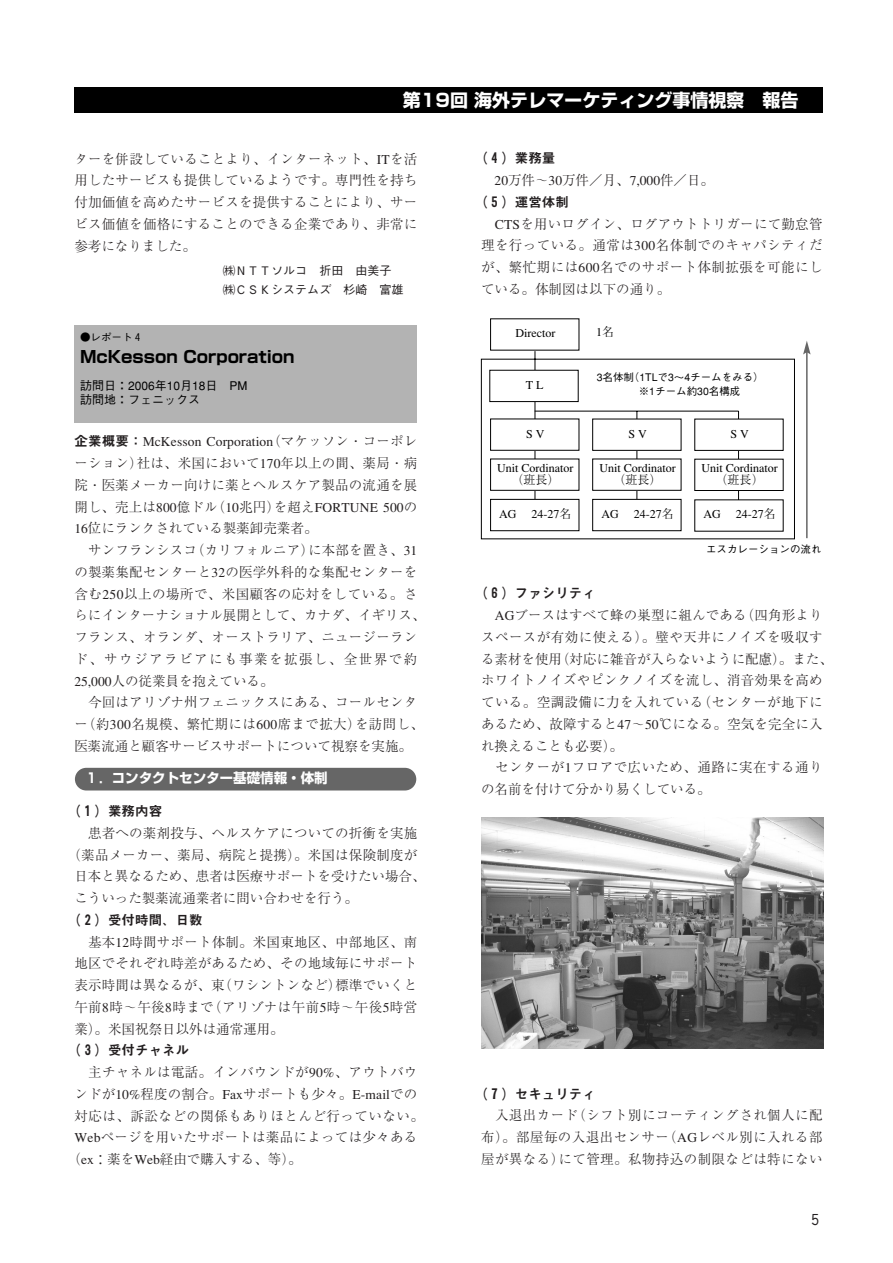
<style>
.page{position:relative;width:893px;height:1263px;background:#fff}
.page>*{position:absolute;margin:0;border:0;box-sizing:border-box;transform-origin:0 0}
.t1{font:700 18px "Shin Go";color:#fff}
.t2{font:700 16.5px "Shin Go";color:#000}
.t3{font:500 15px "Gothic BBB";color:#231f20}
.t4{font:300 13.5px/21.8px "Ryumin";letter-spacing:.015em;color:#231f20;text-align:justify}
.t5{font:13.5px "Midashi Go MB31";color:#231f20}
.t6{font:300 13.5px "Ryumin";letter-spacing:.035em;color:#231f20}
.t7{font:700 13.5px "Shin Go";color:#fff}
.t8{font:300 12px/12px "Ryumin";color:#000;text-align:center}
.t9{font:500 12px/18.8px "Gothic BBB";color:#231f20}
.t10{font:500 12px/13.5px "Gothic BBB";color:#000}
.t11{font:500 10.5px/13.5px "Gothic BBB";color:#000}
.s1{font-family:"Midashi Go MB31";font-weight:400}
</style>
<div class="page">
<div style="left:75px;top:325px;width:342px;height:98px;background:#b3b3b3"></div>
<div style="left:75px;top:768px;width:341px;height:23px;background:#666;border-radius:11px"></div>
<svg style="left:481px;top:351px;width:313px;height:188px"></svg>
<div style="left:490px;top:459px;width:89px;height:31px;background:#fff"></div>
<hr style="left:534px;top:411px;width:204px;height:1px;background:#000">
<hr style="left:636px;top:411px;width:1px;height:106px;background:#000">
<hr style="left:738px;top:411px;width:1px;height:106px;background:#000">
<hr style="left:806px;top:352px;width:1px;height:186px;background:#666">
<svg style="left:803px;top:341px;width:7px;height:13px"></svg>
<img style="left:482px;top:817px;width:341px;height:231px">
<div style="left:75px;top:88px;width:747px;height:25px;background:#000"></div>
<div style="left:592px;top:459px;width:89px;height:31px;background:#fff"></div>
<div style="left:694px;top:459px;width:89px;height:31px;background:#fff"></div>
<div style="left:694px;top:459px;width:89px;height:32px;border:1px solid #000"></div>
<div style="left:490px;top:419px;width:89px;height:31px;background:#fff"></div>
<div style="left:592px;top:419px;width:89px;height:31px;background:#fff"></div>
<div style="left:694px;top:419px;width:89px;height:31px;background:#fff"></div>
<div style="left:490px;top:499px;width:89px;height:32px;background:#fff"></div>
<div style="left:490px;top:499px;width:89px;height:32px;border:1px solid #000"></div>
<div style="left:592px;top:499px;width:89px;height:32px;background:#fff"></div>
<div style="left:592px;top:499px;width:89px;height:32px;border:1px solid #000"></div>
<div style="left:694px;top:500px;width:89px;height:31px;background:#fff"></div>
<div style="left:490px;top:370px;width:88px;height:32px;background:#fff"></div>
<div style="left:489px;top:370px;width:89px;height:32px;border:1px solid #000"></div>
<h1 class="t1" style="left:403px;top:94px;width:397px">第19回海外テレマーケティング事情視察　報告</h1>
<p class="t4" style="left:74px;top:150px;width:344px">ターを併設していることより、インターネット、ITを活用したサービスも提供しているようです。専門性を持ち付加価値を高めたサービスを提供することにより、サービス価値を価格にすることのできる企業であり、非常に参考になりました。</p>
<p class="t9" style="left:223px;top:263px;width:182px">㈱ＮＴＴソルコ　折田　由美子㈱ＣＳＫシステムズ　杉崎　富雄</p>
<p class="t11" style="left:80px;top:331px;width:65px">●レポート４</p>
<p class="t2" style="left:80px;top:350px;width:216px">McKesson Corporation</p>
<p class="t10" style="left:80px;top:381px;width:169px">訪問日：2006年10月18日　PM訪問地：フェニックス</p>
<p class="t4" style="left:74px;top:432px;width:344px"><span class="s1">企業概要：</span>McKesson Corporation（マケッソン・コーポレーション）社は、米国において170年以上の間、薬局・病院・医薬メーカー向けに薬とヘルスケア製品の流通を展開し、売上は800億ドル（10兆円）を超えFORTUNE 500の16位にランクされている製薬卸売業者。</p>
<p class="t4" style="left:74px;top:541px;width:353px;text-align:left;text-indent:14px">サンフランシスコ（カリフォルニア）に本部を置き、31の製薬集配センターと32の医学外科的な集配センターを含む250以上の場所で、米国顧客の応対をしている。さらにインターナショナル展開として、カナダ、イギリス、フランス、オランダ、オーストラリア、ニュージーランド、サウジアラビアにも事業を拡張し、全世界で約<br>25,000人の従業員を抱えている。</p>
<p class="t4" style="left:74px;top:693px;width:351px;text-align:left;text-indent:14px">今回はアリゾナ州フェニックスにある、コールセンター（約300名規模、繁忙期には600席まで拡大）を訪問し、医薬流通と顧客サービスサポートについて視察を実施。</p>
<p class="t7" style="left:85px;top:773px;width:244px">１．コンタクトセンター基礎情報・体制</p>
<p class="t5" style="left:68px;top:806px;width:96px">（１）業務内容</p>
<p class="t4" style="left:88px;top:824px;width:331px">患者への薬剤投与、ヘルスケアについての折衝を実施</p>
<p class="t4" style="left:68px;top:846px;width:351px">（薬品メーカー、薬局、病院と提携）。米国は保険制度が</p>
<p class="t4" style="left:74px;top:867px;width:352px">日本と異なるため、患者は医療サポートを受けたい場合、</p>
<p class="t4" style="left:74px;top:889px;width:285px">こういった製薬流通業者に問い合わせを行う。</p>
<p class="t5" style="left:68px;top:915px;width:136px">（２）受付時間、日数</p>
<p class="t4" style="left:74px;top:933px;width:344px;text-indent:14px">基本12時間サポート体制。米国東地区、中部地区、南地区でそれぞれ時差があるため、その地域毎にサポート表示時間は異なるが、東（ワシントンなど）標準でいくと午前8時～午後8時まで（アリゾナは午前5時～午後5時営業）。米国祝祭日以外は通常運用。</p>
<p class="t5" style="left:68px;top:1045px;width:123px">（３）受付チャネル</p>
<p class="t4" style="left:88px;top:1063px;width:330px">主チャネルは電話。インバウンドが90%、アウトバウ</p>
<p class="t4" style="left:74px;top:1085px;width:344px">ンドが10%程度の割合。Faxサポートも少々。E-mailでの</p>
<p class="t6" style="left:74px;top:1111px;width:351px">対応は、訴訟などの関係もありほとんど行っていない。</p>
<p class="t4" style="left:74px;top:1128px;width:344px">Webページを用いたサポートは薬品によっては少々ある</p>
<p class="t4" style="left:68px;top:1150px;width:235px">（ex：薬をWeb経由で購入する、等）。</p>
<p class="t5" style="left:474px;top:153px;width:82px">（４）業務量</p>
<p class="t4" style="left:494px;top:171px;width:221px">20万件～30万件／月、7,000件／日。</p>
<p class="t5" style="left:474px;top:197px;width:96px">（５）運営体制</p>
<p class="t4" style="left:481px;top:214px;width:343px;text-indent:14px">CTSを用いログイン、ログアウトトリガーにて勤怠管理を行っている。通常は300名体制でのキャパシティだが、繁忙期には600名でのサポート体制拡張を可能にしている。体制図は以下の通り。</p>
<p class="t8" style="left:515px;top:329px;width:41px">Director</p>
<p class="t8" style="left:526px;top:380px;width:19px">T L</p>
<p class="t8" style="left:596px;top:327px;width:19px">1名</p>
<p class="t11" style="left:638px;top:372px;width:126px;text-indent:-42px">3名体制（1TLで3～4チームをみる）※1チーム約30名構成</p>
<p class="t8" style="left:526px;top:429px;width:20px">S V</p>
<p class="t8" style="left:628px;top:429px;width:20px">S V</p>
<p class="t8" style="left:730px;top:429px;width:20px">S V</p>
<p class="t8" style="left:497px;top:463px;width:78px">Unit Cordinator（班長）</p>
<p class="t8" style="left:599px;top:463px;width:78px">Unit Cordinator（班長）</p>
<p class="t8" style="left:701px;top:464px;width:78px">Unit Cordinator（班長）</p>
<p class="t8" style="left:499px;top:509px;width:74px">AG 24-27名</p>
<p class="t8" style="left:601px;top:509px;width:74px">AG 24-27名</p>
<p class="t8" style="left:703px;top:510px;width:74px">AG 24-27名</p>
<p class="t11" style="left:706px;top:544px;width:117px">エスカレーションの流れ</p>
<p class="t5" style="left:474px;top:588px;width:123px">（６）ファシリティ</p>
<p class="t4" style="left:481px;top:606px;width:353px;text-align:left;text-indent:14px">AGブースはすべて蜂の巣型に組んである（四角形よりスペースが有効に使える）。壁や天井にノイズを吸収する素材を使用（対応に雑音が入らないように配慮）。また、ホワイトノイズやピンクノイズを流し、消音効果を高めている。空調設備に力を入れている（センターが地下にあるため、故障すると47～50℃になる。空気を完全に入れ換えることも必要）。</p>
<p class="t4" style="left:481px;top:758px;width:343px;text-indent:14px">センターが1フロアで広いため、通路に実在する通りの名前を付けて分かり易くしている。</p>
<p class="t5" style="left:474px;top:1088px;width:123px">（７）セキュリティ</p>
<p class="t4" style="left:481px;top:1106px;width:343px;text-indent:14px">入退出カード（シフト別にコーティングされ個人に配布）。部屋毎の入退出センサー（AGレベル別に入れる部屋が異なる）にて管理。私物持込の制限などは特にない</p>
<p class="t3" style="left:808px;top:1213px;width:16px">５</p>
</div>
